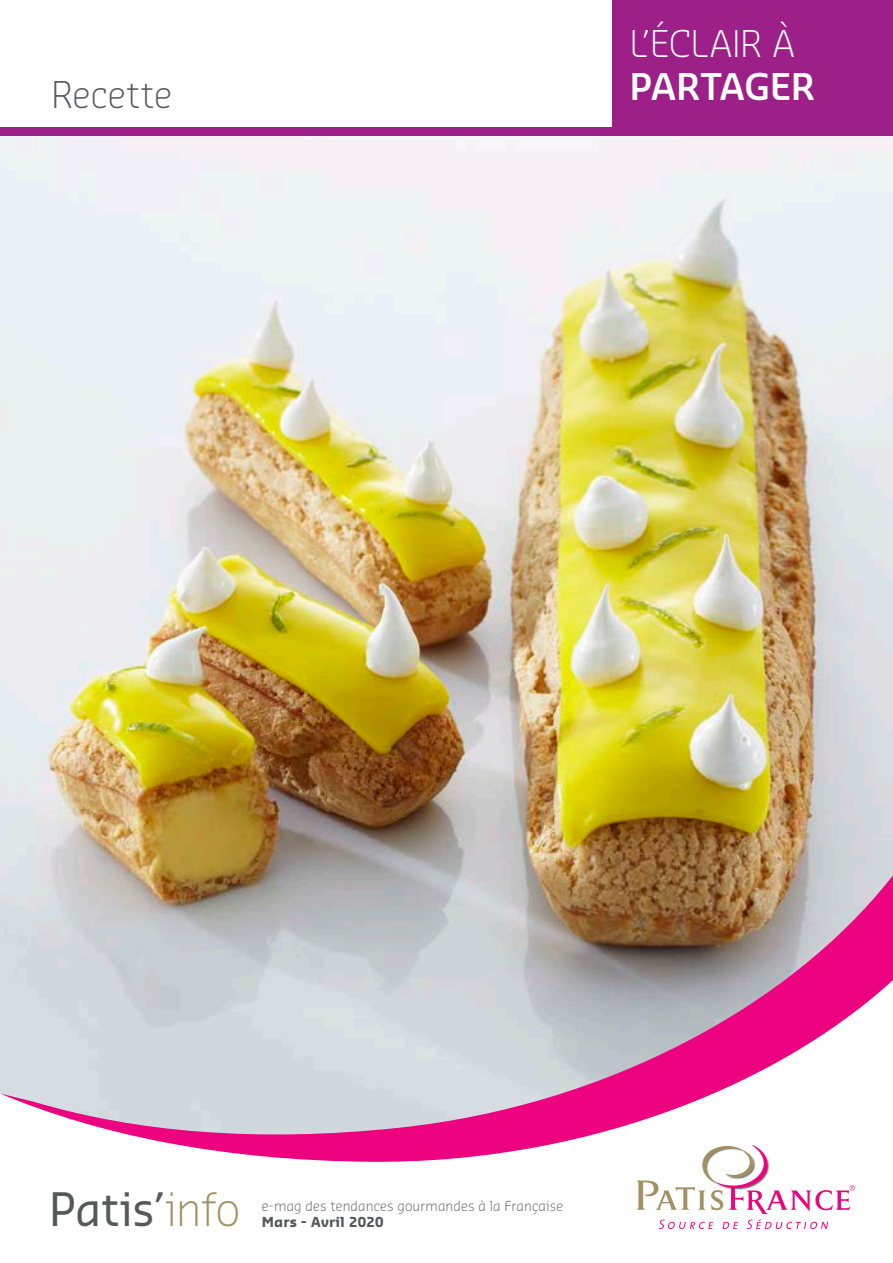
<style>
.page{position:relative;width:893px;height:1263px;background:#fff}
.page>*{position:absolute;margin:0;border:0;box-sizing:border-box;transform-origin:0 0}
.t1{font:45px "Sansa Std";letter-spacing:-.02em;color:#57585a}
.t2{font:300 36px/43.2px "Sansa Std";letter-spacing:-.015em;color:#fff}
.t3{font:300 36px "Sansa Std";letter-spacing:.005em;color:#57585a}
.t4{font:300 13.5px "Sansa Std";letter-spacing:.01em;color:#57585a}
.t5{font:700 13.5px "Sansa Std";letter-spacing:.02em;color:#57585a}
.s1{font-weight:600}
.s2{font-weight:300;color:#a29161}
</style>
<div class="page">
<img style="left:0;top:136px;width:893px;height:725px">
<div style="left:0;top:128px;width:893px;height:8px;background:#9d2089"></div>
<svg style="left:636px;top:1163px;width:219px;height:66px"></svg>
<svg style="left:0;top:861px;width:893px;height:302px;background:#ceadbc"></svg>
<div style="left:612px;top:0;width:281px;height:128px;background:#9d2089"></div>
<p class="t3" style="left:51px;top:71px;width:123px">Recette</p>
<p class="t2" style="left:629px;top:20px;width:187px">L’ÉCLAIR À<br><span class="s1">PARTAGER</span></p>
<p class="t1" style="left:49px;top:1180px;width:193px">Patis’<span class="s2">info</span></p>
<p class="t4" style="left:262px;top:1197px;width:303px">e-mag des tendances gourmandes à la Française</p>
<p class="t5" style="left:262px;top:1213px;width:123px">Mars - Avril 2020</p>
</div>
